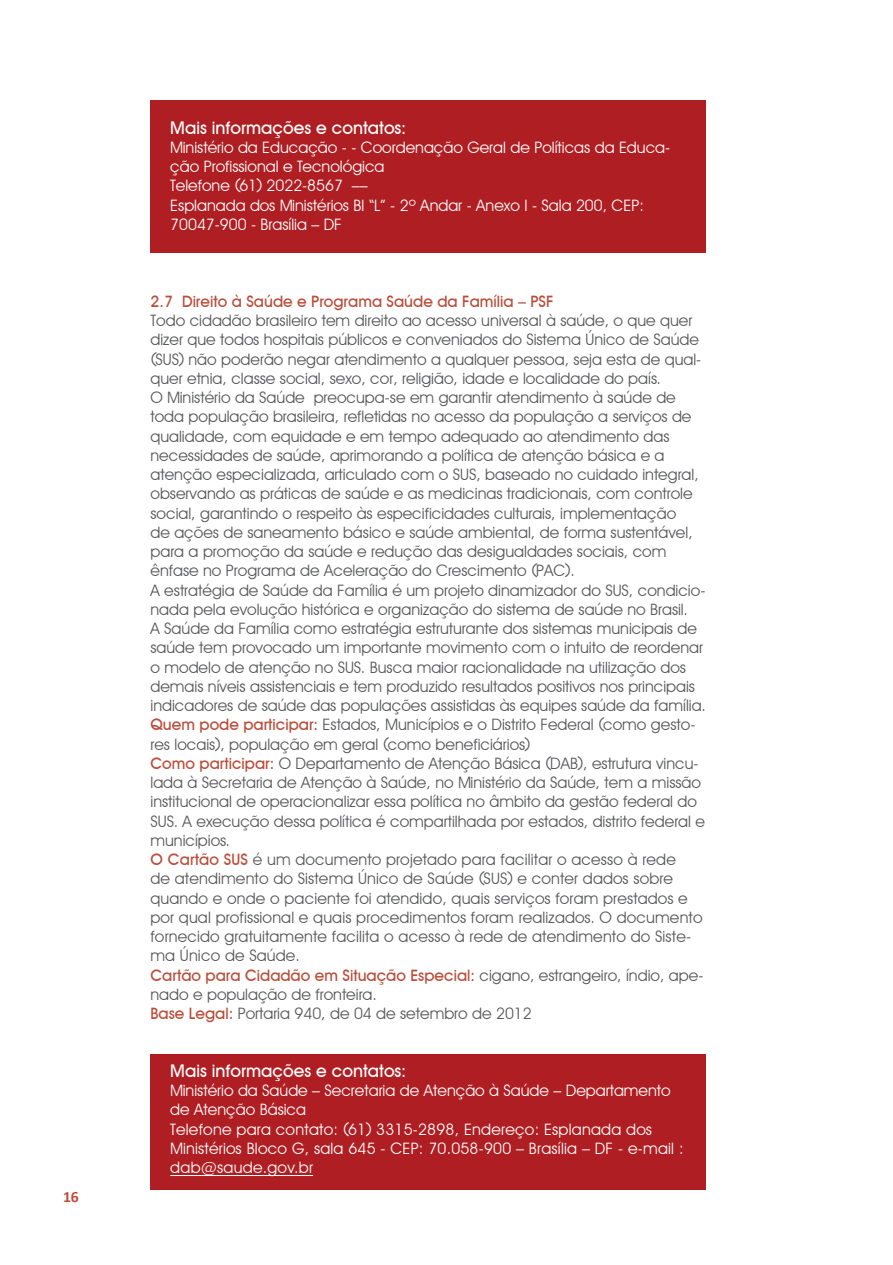
<style>
.page{position:relative;width:893px;height:1265px;background:#fff}
.page>*{position:absolute;margin:0;border:0;box-sizing:border-box;transform-origin:0 0}
.box_título{font:700 17.5px "Decker";color:#fff}
.geral{font:15.75px/19.2px "Decker";color:#57585a}
.box{font:15.75px/19.2px "Decker";color:#fff}
.geral-2{font:700 15.75px "Decker";color:#ba4d3a}
.geral-3{font:700 15.75px "Calibri";color:#ba4d3a}
.s1{font-weight:700;color:#ba4d3a}
</style>
<div class="page">
<div style="left:150px;top:100px;width:555px;height:153px;background:#af1e22"></div>
<div style="left:150px;top:1054px;width:555px;height:135px;background:#af1e22"></div>
<hr style="left:170px;top:1175px;width:143px;height:1px;background:#fff">
<p class="geral-3" style="left:63px;top:1187px;width:17px">16</p>
<p class="box_título" style="left:170px;top:117px;width:237px">Mais informações e contatos:</p>
<p class="box" style="left:170px;top:138px;width:501px">Ministério da Educação - - Coordenação Geral de Políticas da Educa&shy;ção Profissional e Tecnológica</p>
<p class="box" style="left:170px;top:176px;width:199px">Telefone (61) 2022-8567 ––</p>
<p class="box" style="left:170px;top:195px;width:475px">Esplanada dos Ministérios Bl “L” - 2º Andar - Anexo I - Sala 200, CEP:<br>70047-900 - Brasília – DF</p>
<p class="geral-2" style="left:150px;top:292px;width:405px">2.7 Direito à Saúde e Programa Saúde da Família – PSF</p>
<p class="geral" style="left:150px;top:311px;width:552px">Todo cidadão brasileiro tem direito ao acesso universal à saúde, o que quer dizer que todos hospitais públicos e conveniados do Sistema Único de Saúde (SUS) não poderão negar atendimento a qualquer pessoa, seja esta de qual&shy;quer etnia, classe social, sexo, cor, religião, idade e localidade do país.</p>
<p class="geral" style="left:150px;top:388px;width:550px">O Ministério da Saúde preocupa-se em garantir atendimento à saúde de toda população brasileira, refletidas no acesso da população a serviços de qualidade, com equidade e em tempo adequado ao atendimento das necessidades de saúde, aprimorando a política de atenção básica e a atenção especializada, articulado com o SUS, baseado no cuidado integral, observando as práticas de saúde e as medicinas tradicionais, com controle social, garantindo o respeito às especificidades culturais, implementação de ações de saneamento básico e saúde ambiental, de forma sustentável, para a promoção da saúde e redução das desigualdades sociais, com ênfase no Programa de Aceleração do Crescimento (PAC).</p>
<p class="geral" style="left:150px;top:580px;width:557px">A estratégia de Saúde da Família é um projeto dinamizador do SUS, condicio&shy;nada pela evolução histórica e organização do sistema de saúde no Brasil.<br>A Saúde da Família como estratégia estruturante dos sistemas municipais de saúde tem provocado um importante movimento com o intuito de reordenar o modelo de atenção no SUS. Busca maior racionalidade na utilização dos demais níveis assistenciais e tem produzido resultados positivos nos principais indicadores de saúde das populações assistidas às equipes saúde da família.</p>
<p class="geral" style="left:150px;top:715px;width:546px"><span class="s1">Quem pode participar:</span> Estados, Municípios e o Distrito Federal (como gesto&shy;res locais), população em geral (como beneficiários)</p>
<p class="geral" style="left:150px;top:754px;width:556px"><span class="s1">Como participar:</span> O Departamento de Atenção Básica (DAB), estrutura vincu&shy;lada à Secretaria de Atenção à Saúde, no Ministério da Saúde, tem a missão institucional de operacionalizar essa política no âmbito da gestão federal do SUS. A execução dessa política é compartilhada por estados, distrito federal e municípios.</p>
<p class="geral" style="left:150px;top:850px;width:554px"><span class="s1">O Cartão SUS</span> é um documento projetado para facilitar o acesso à rede<br>de atendimento do Sistema Único de Saúde (SUS) e conter dados sobre quando e onde o paciente foi atendido, quais serviços foram prestados e por qual profissional e quais procedimentos foram realizados. O documento fornecido gratuitamente facilita o acesso à rede de atendimento do Siste&shy;ma Único de Saúde.</p>
<p class="geral" style="left:150px;top:965px;width:554px"><span class="s1">Cartão para Cidadão em Situação Especial:</span> cigano, estrangeiro, índio, ape&shy;nado e população de fronteira.</p>
<p class="geral" style="left:150px;top:1004px;width:383px"><span class="s1">Base Legal:</span> Portaria 940, de 04 de setembro de 2012</p>
<p class="box_título" style="left:170px;top:1060px;width:237px">Mais informações e contatos:</p>
<p class="box" style="left:170px;top:1081px;width:502px">Ministério da Saúde – Secretaria de Atenção à Saúde – Departamento de Atenção Básica</p>
<p class="box" style="left:170px;top:1119px;width:515px">Telefone para contato: (61) 3315-2898, Endereço: Esplanada dos<br>Ministérios Bloco G, sala 645 - CEP: 70.058-900 – Brasília – DF - e-mail : dab@saude.gov.br</p>
</div>
